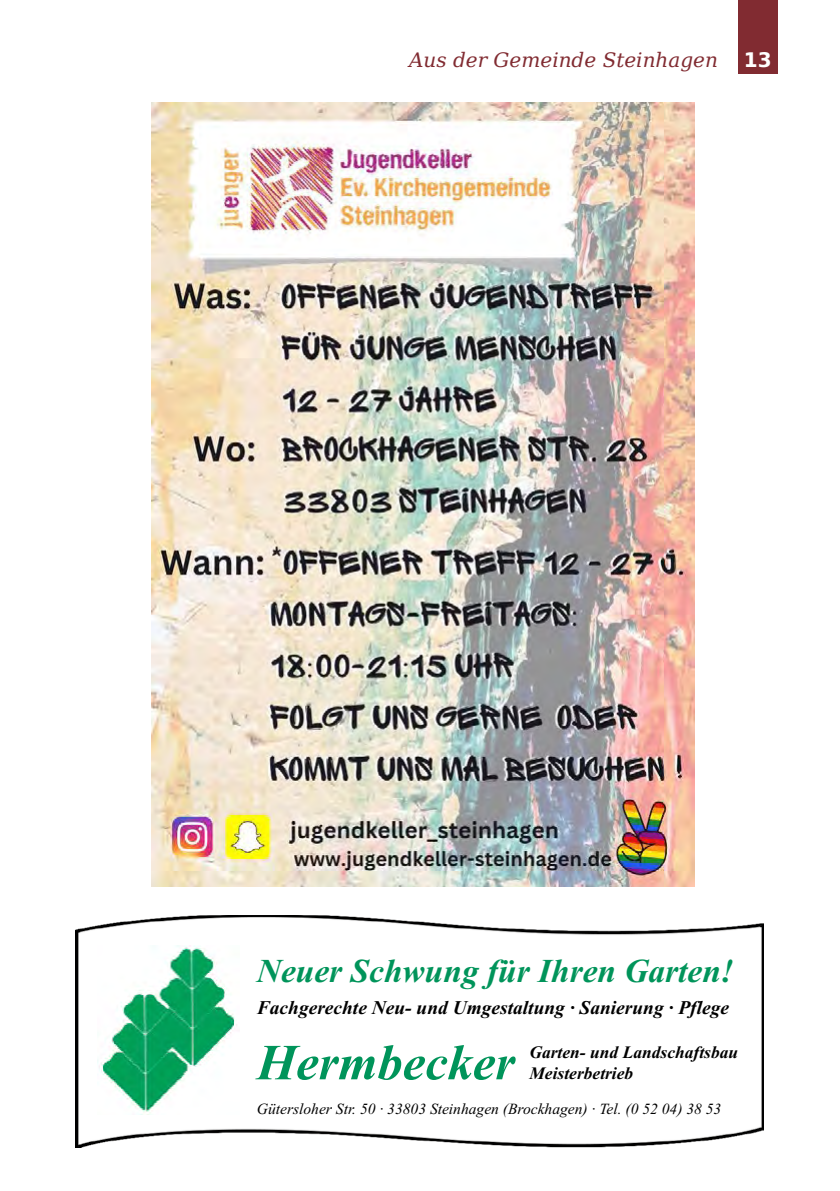
<style>
.page{position:relative;width:840px;height:1191px;background:#fff}
.page>*{position:absolute;margin:0;border:0;box-sizing:border-box;transform-origin:0 0}
.t1{font:italic 700 50.4px "Times New Roman";color:#00945a}
.t2{font:italic 700 33.4px "Times New Roman";color:#00945a}
.t3{font:italic 20px "DejaVu Serif";color:#812b31}
.t4{font:700 20px "DejaVu Sans";color:#fff}
.t5{font:italic 700 19.4px "Times New Roman";color:#000}
.t6{font:italic 700 17.4px/21px "Times New Roman";color:#000}
.t7{font:italic 15.6px "Times New Roman";color:#000}
</style>
<div class="page">
<img style="left:151px;top:102px;width:543px;height:784px">
<img style="left:75px;top:916px;width:688px;height:231px">
<div style="left:97px;top:943px;width:143px;height:176px;background:#fff"></div>
<img style="left:97px;top:945px;width:140px;height:170px">
<div style="left:737px;top:0;width:40px;height:74px;background:#812b31"></div>
<p class="t3" style="left:409px;top:45px;width:310px">Aus der Gemeinde Steinhagen</p>
<p class="t4" style="left:743px;top:44px;width:29px">13</p>
<h2 class="t2" style="left:257px;top:948px;width:478px">Neuer Schwung für Ihren Garten!</h2>
<p class="t5" style="left:257px;top:994px;width:473px">Fachgerechte Neu- und Umgestaltung · Sanierung · Pflege</p>
<p class="t6" style="left:529px;top:1041px;width:210px">Garten- und Landschaftsbau<br>Meisterbetrieb</p>
<p class="t7" style="left:257px;top:1097px;width:465px">Gütersloher Str. 50 · 33803 Steinhagen (Brockhagen) · Tel. (0 52 04) 38 53</p>
<h1 class="t1" style="left:257px;top:1027px;width:259px">Hermbecker</h1>
</div>
